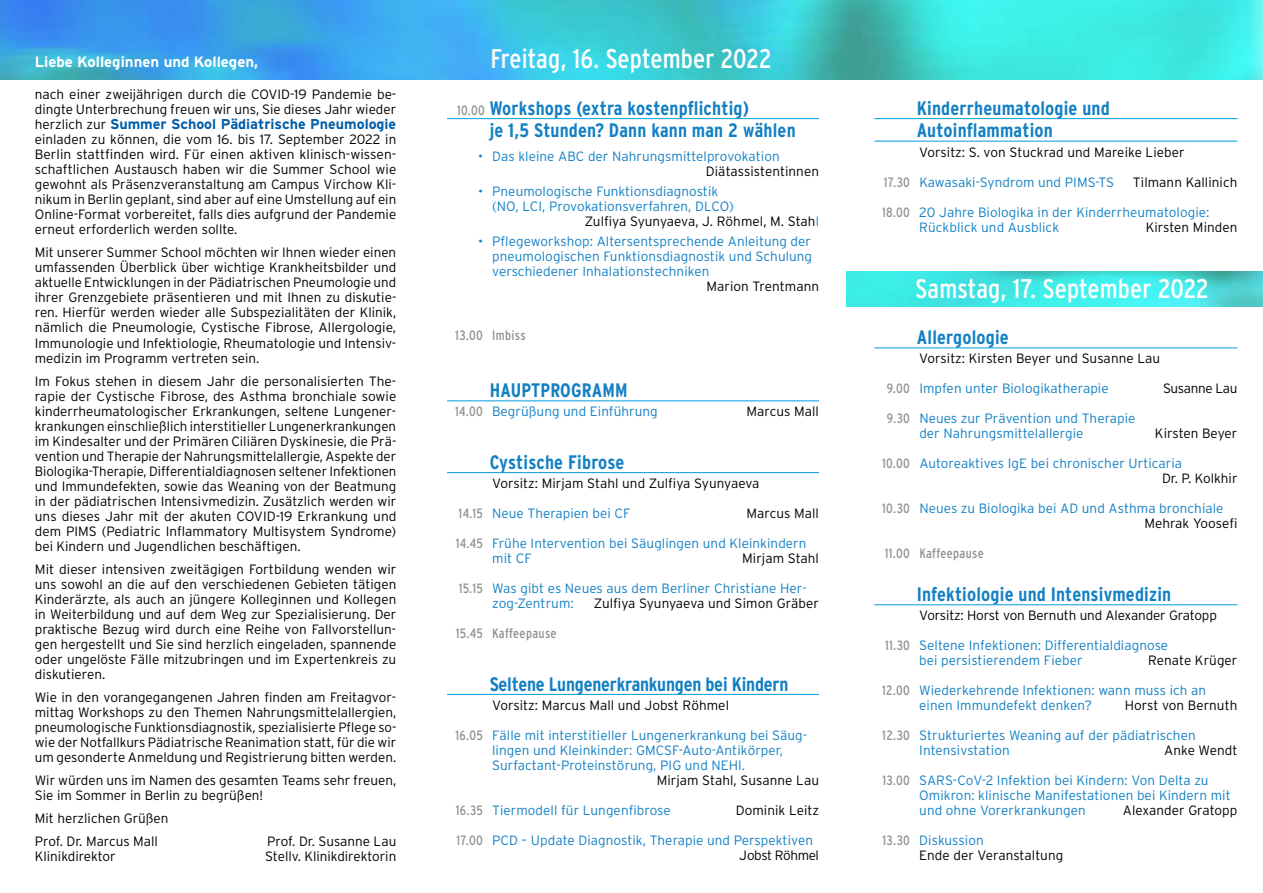
<style>
.page{position:relative;width:1263px;height:893px;background:#fff}
.page>*{position:absolute;margin:0;border:0;box-sizing:border-box;transform-origin:0 0}
.t1{font:condensed 27px "Interstate";letter-spacing:.005em;color:#fff}
.t2{font:700 condensed 19.5px/22.5px "Interstate";letter-spacing:.01em;color:#1380c4}
.t3{font:700 condensed 19.5px "Interstate";letter-spacing:-.01em;color:#1380c4}
.t4{font:700 15px "Interstate";color:#fff}
.t5{font:700 14.25px "Interstate";color:#005da9}
.t6{font:300 13.5px/15px "Interstate";color:#000;text-align:justify}
.t7{font:300 13.5px/15px "Interstate";letter-spacing:.005em;color:#1380c4}
.t8{font:condensed 13.5px "Interstate";letter-spacing:.025em;color:#909394}
.t9{font:300 13.5px "Interstate";letter-spacing:-.025em;color:#000}
.s1{font-weight:300;font-size:13.5px;color:#000}
.s2{font-weight:400;font-size:13.5px;color:#909394}
.s3{color:#1380c4}
.s4{font-weight:400;font-stretch:condensed;color:#909394}
.s5{color:#000}
</style>
<div class="page">
<img style="left:0;top:0;width:1263px;height:80px">
<hr style="left:447px;top:118px;width:372px;height:1px;background:#009cde">
<hr style="left:447px;top:400px;width:372px;height:1px;background:#009cde">
<hr style="left:447px;top:472px;width:372px;height:1px;background:#009cde">
<hr style="left:447px;top:694px;width:372px;height:1px;background:#009cde">
<img style="left:846px;top:272px;width:417px;height:35px">
<hr style="left:874px;top:118px;width:363px;height:1px;background:#009cde">
<hr style="left:874px;top:141px;width:363px;height:1px;background:#009cde">
<hr style="left:874px;top:348px;width:363px;height:1px;background:#009cde">
<hr style="left:874px;top:604px;width:363px;height:1px;background:#009cde">
<p class="t4" style="left:35px;top:54px;width:225px">Liebe Kolleginnen und Kollegen,</p>
<p class="t6" style="left:35px;top:87px;width:363px">nach einer zweijährigen durch die COVID-19 Pandemie be&shy;dingte Unterbrechung freuen wir uns, Sie dieses Jahr wieder</p>
<p class="t5" style="left:35px;top:116px;width:363px"><span class="s1">herzlich zur</span> Summer School Pädiatrische Pneumologie</p>
<p class="t6" style="left:35px;top:132px;width:363px">einladen zu können, die vom 16. bis 17. September 2022 in Berlin stattfinden wird. Für einen aktiven klinisch-wissen&shy;schaftlichen Austausch haben wir die Summer School wie gewohnt als Präsenzveranstaltung am Campus Virchow Kli&shy;nikum in Berlin geplant, sind aber auf eine Umstellung auf ein Online-Format vorbereitet, falls dies aufgrund der Pandemie erneut erforderlich werden sollte.</p>
<p class="t6" style="left:35px;top:245px;width:363px">Mit unserer Summer School möchten wir Ihnen wieder einen umfassenden Überblick über wichtige Krankheitsbilder und aktuelle Entwicklungen in der Pädiatrischen Pneumologie und ihrer Grenzgebiete präsentieren und mit Ihnen zu diskutie&shy;ren. Hierfür werden wieder alle Subspezialitäten der Klinik, nämlich die Pneumologie, Cystische Fibrose, Allergologie, Immunologie und Infektiologie, Rheumatologie und Intensiv&shy;medizin im Programm vertreten sein.</p>
<p class="t6" style="left:35px;top:373px;width:363px">Im Fokus stehen in diesem Jahr die personalisierten The&shy;rapie der Cystische Fibrose, des Asthma bronchiale sowie kinderrheumatologischer Erkrankungen, seltene Lungener&shy;krankungen einschließlich interstitieller Lungenerkrankungen im Kindesalter und der Primären Ciliären Dyskinesie, die Prä&shy;vention und Therapie der Nahrungsmittelallergie, Aspekte der Biologika-Therapie, Differentialdiagnosen seltener Infektionen und Immundefekten, sowie das Weaning von der Beatmung in der pädiatrischen Intensivmedizin. Zusätzlich werden wir uns dieses Jahr mit der akuten COVID-19 Erkrankung und dem PIMS (Pediatric Inflammatory Multisystem Syndrome) bei Kindern und Jugendlichen beschäftigen.</p>
<p class="t6" style="left:35px;top:561px;width:363px">Mit dieser intensiven zweitägigen Fortbildung wenden wir uns sowohl an die auf den verschiedenen Gebieten tätigen Kinderärzte, als auch an jüngere Kolleginnen und Kollegen in Weiterbildung und auf dem Weg zur Spezialisierung. Der praktische Bezug wird durch eine Reihe von Fallvorstellun&shy;gen hergestellt und Sie sind herzlich eingeladen, spannende oder ungelöste Fälle mitzubringen und im Expertenkreis zu diskutieren.</p>
<p class="t6" style="left:35px;top:689px;width:363px">Wie in den vorangegangenen Jahren finden am Freitagvor&shy;mittag Workshops zu den Themen Nahrungsmittelallergien, pneumologische Funktionsdiagnostik, spezialisierte Pflege so&shy;wie der Notfallkurs Pädiatrische Reanimation statt, für die wir um gesonderte Anmeldung und Registrierung bitten werden.</p>
<p class="t6" style="left:35px;top:772px;width:363px">Wir würden uns im Namen des gesamten Teams sehr freuen,<br>Sie im Sommer in Berlin zu begrüßen!</p>
<p class="t6" style="left:35px;top:806px;width:135px;line-height:23.1px">Mit herzlichen Grüßen<br>Prof. Dr. Marcus Mall</p>
<p class="t6" style="left:267px;top:834px;width:131px">Prof. Dr. Susanne Lau</p>
<p class="t6" style="left:35px;top:849px;width:82px">Klinikdirektor</p>
<p class="t6" style="left:265px;top:849px;width:133px">Stellv. Klinikdirektorin</p>
<h1 class="t1" style="left:490px;top:44px;width:283px">Freitag, 16. September 2022</h1>
<h2 class="t2" style="left:490px;top:97px;width:307px;text-indent:-33px"><span class="s2">10.00</span> Workshops (extra kostenpflichtig)<br>je 1,5 Stunden? Dann kann man 2 wählen</h2>
<p class="t7" style="left:478px;top:148px;width:303px">• Das kleine ABC der Nahrungsmittelprovokation</p>
<p class="t6" style="left:706px;top:163px;width:115px">Diätassistentinnen</p>
<p class="t7" style="left:478px;top:183px;width:242px">• Pneumologische Funktionsdiagnostik</p>
<p class="t7" style="left:492px;top:198px;width:243px">(NO, LCI, Provokationsverfahren, DLCO)</p>
<p class="t6" style="left:585px;top:213px;width:236px">Zulfiya Syunyaeva, J. Röhmel, M. Stah<span class="s3">l</span></p>
<p class="t7" style="left:492px;top:234px;width:321px;text-align:justify;text-indent:-14px">• Pflegeworkshop: Altersentsprechende Anleitung der pneumologischen Funktionsdiagnostik und Schulung verschiedener Inhalationstechniken</p>
<p class="t6" style="left:706px;top:279px;width:114px">Marion Trentmann</p>
<p class="t8" style="left:455px;top:328px;width:72px">13.00 Imbiss</p>
<h2 class="t2" style="left:490px;top:379px;width:139px">HAUPTPROGRAMM</h2>
<p class="t7" style="left:455px;top:404px;width:204px"><span class="s4">14.00</span> Begrüßung und Einführung</p>
<p class="t6" style="left:746px;top:404px;width:74px">Marcus Mall</p>
<h2 class="t2" style="left:490px;top:451px;width:136px">Cystische Fibrose</h2>
<p class="t6" style="left:492px;top:476px;width:269px">Vorsitz: Mirjam Stahl und Zulfiya Syunyaeva</p>
<p class="t7" style="left:459px;top:506px;width:173px"><span class="s4">14.15</span> Neue Therapien bei CF</p>
<p class="t6" style="left:746px;top:506px;width:74px">Marcus Mall</p>
<p class="t7" style="left:492px;top:536px;width:316px;text-indent:-36px"><span class="s4">14.45</span> Frühe Intervention bei Säuglingen und Kleinkindern mit CF</p>
<p class="t6" style="left:742px;top:551px;width:78px">Mirjam Stahl</p>
<p class="t7" style="left:492px;top:581px;width:316px;text-indent:-33px"><span class="s4">15.15</span> Was gibt es Neues aus dem Berliner Christiane Her&shy;zog-Zentrum:</p>
<p class="t6" style="left:594px;top:596px;width:227px">Zulfiya Syunyaeva und Simon Gräber</p>
<p class="t8" style="left:456px;top:626px;width:102px">15.45 Kaffeepause</p>
<h2 class="t3" style="left:490px;top:673px;width:300px">Seltene Lungenerkrankungen bei Kindern</h2>
<p class="t6" style="left:492px;top:697px;width:238px">Vorsitz: Marcus Mall und Jobst Röhmel</p>
<p class="t7" style="left:492px;top:727px;width:317px;text-indent:-37px"><span class="s4">16.05</span> Fälle mit interstitieller Lungenerkrankung bei Säug&shy;lingen und Kleinkinder: GMCSF-Auto-Antikörper,<br>Surfactant-Proteinstörung, PIG und NEHI.</p>
<p class="t6" style="left:657px;top:772px;width:164px">Mirjam Stahl, Susanne Lau</p>
<p class="t7" style="left:456px;top:802px;width:217px"><span class="s4">16.35</span> Tiermodell für Lungenfibrose</p>
<p class="t6" style="left:736px;top:802px;width:85px">Dominik Leitz</p>
<p class="t7" style="left:739px;top:832px;width:81px;text-indent:-283px"><span class="s4">17.00</span> PCD – Update Diagnostik, Therapie und Perspektiven<br><span class="s5">Jobst Röhmel</span></p>
<h2 class="t2" style="left:917px;top:97px;width:194px">Kinderrheumatologie und<br>Autoinflammation</h2>
<p class="t6" style="left:919px;top:144px;width:267px">Vorsitz: S. von Stuckrad und Mareike Lieber</p>
<p class="t7" style="left:884px;top:174px;width:232px"><span class="s4">17.30</span> Kawasaki-Syndrom und PIMS-TS</p>
<p class="t6" style="left:1133px;top:174px;width:106px">Tilmann Kallinich</p>
<p class="t7" style="left:919px;top:204px;width:292px;text-indent:-37px"><span class="s4">18.00</span> 20 Jahre Biologika in der Kinderrheumatologie:<br>Rückblick und Ausblick</p>
<p class="t6" style="left:1146px;top:219px;width:93px">Kirsten Minden</p>
<h1 class="t1" style="left:915px;top:273px;width:295px">Samstag, 17. September 2022</h1>
<h2 class="t2" style="left:917px;top:326px;width:94px">Allergologie</h2>
<p class="t6" style="left:919px;top:351px;width:242px">Vorsitz: Kirsten Beyer und Susanne Lau</p>
<p class="t7" style="left:887px;top:381px;width:223px"><span class="s4">9.00</span> Impfen unter Biologikatherapie</p>
<p class="t9" style="left:1163px;top:381px;width:76px">Susanne Lau</p>
<p class="t7" style="left:919px;top:411px;width:218px;text-indent:-32px"><span class="s4">9.30</span> Neues zur Prävention und Therapie der Nahrungsmittelallergie</p>
<p class="t6" style="left:1155px;top:426px;width:84px">Kirsten Beyer</p>
<p class="t7" style="left:1162px;top:456px;width:77px;text-indent:-280px"><span class="s4">10.00</span> Autoreaktives IgE bei chronischer Urticaria<br><span class="s5">Dr. P. Kolkhir</span></p>
<p class="t7" style="left:1144px;top:501px;width:95px;text-indent:-262px"><span class="s4">10.30</span> Neues zu Biologika bei AD und Asthma bronchiale<br><span class="s5">Mehrak Yoosefi</span></p>
<p class="t8" style="left:885px;top:546px;width:100px">11.00 Kaffeepause</p>
<h2 class="t2" style="left:917px;top:583px;width:256px">Infektiologie und Intensivmedizin</h2>
<p class="t6" style="left:919px;top:608px;width:299px">Vorsitz: Horst von Bernuth und Alexander Gratopp</p>
<p class="t7" style="left:919px;top:638px;width:250px;text-indent:-34px"><span class="s4">11.30</span> Seltene Infektionen: Differentialdiagnose bei persistierendem Fieber</p>
<p class="t6" style="left:1148px;top:653px;width:91px">Renate Krüger</p>
<p class="t7" style="left:919px;top:683px;width:288px;text-indent:-37px"><span class="s4">12.00</span> Wiederkehrende Infektionen: wann muss ich an einen Immundefekt denken?</p>
<p class="t6" style="left:1125px;top:698px;width:114px">Horst von Bernuth</p>
<p class="t7" style="left:919px;top:728px;width:278px;text-indent:-37px"><span class="s4">12.30</span> Strukturiertes Weaning auf der pädiatrischen<br>Intensivstation</p>
<p class="t6" style="left:1164px;top:743px;width:75px">Anke Wendt</p>
<p class="t7" style="left:919px;top:773px;width:313px;text-indent:-37px"><span class="s4">13.00</span> SARS-CoV-2 Infektion bei Kindern: Von Delta zu<br>Omikron: klinische Manifestationen bei Kindern mit und ohne Vorerkrankungen</p>
<p class="t6" style="left:1123px;top:803px;width:116px">Alexander Gratopp</p>
<p class="t6" style="left:919px;top:833px;width:146px;text-indent:-37px"><span class="s4">13.30</span> <span class="s3">Diskussion<br></span>Ende der Veranstaltung</p>
</div>
